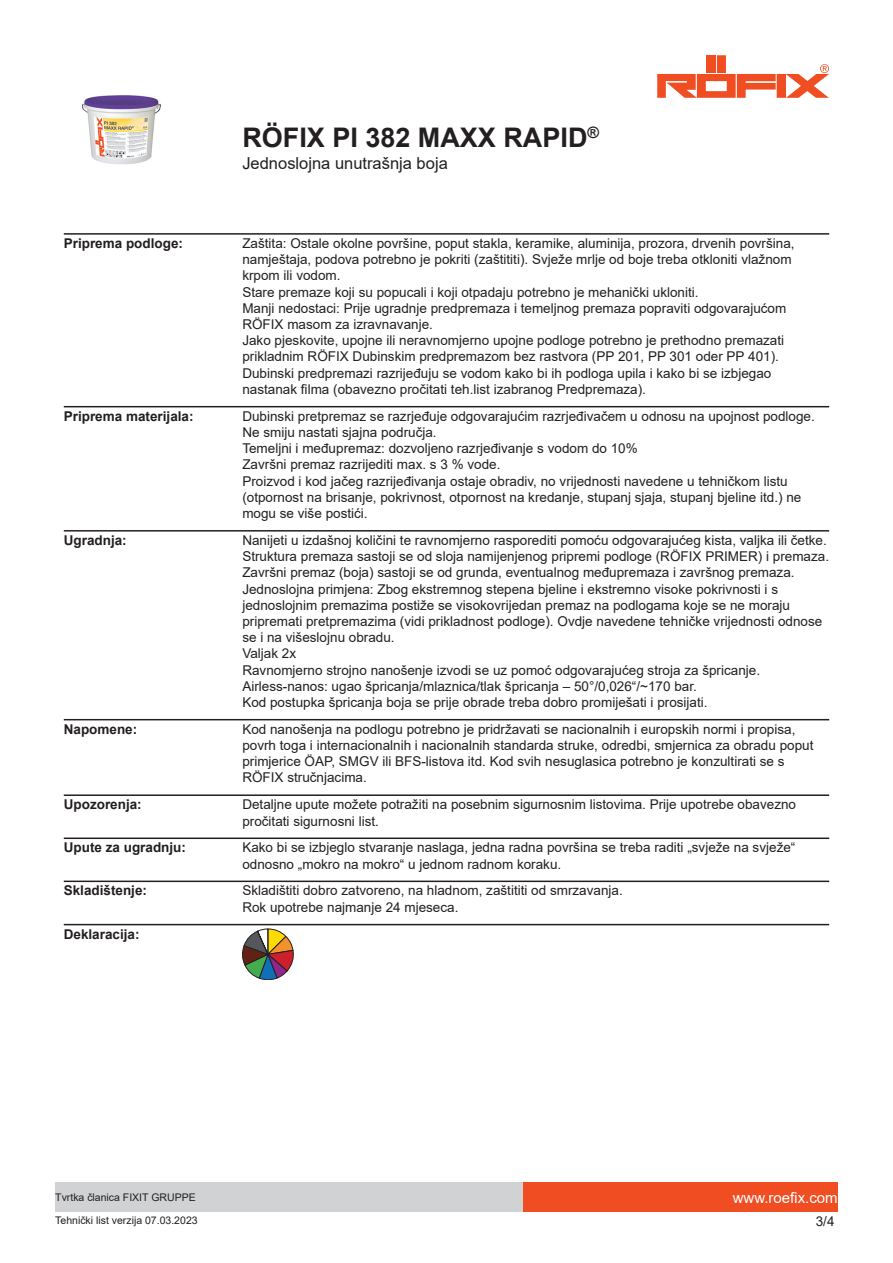
<style>
.page{position:relative;width:893px;height:1263px;background:#fff}
.page>*{position:absolute;margin:0;border:0;box-sizing:border-box;transform-origin:0 0}
.t1{font:700 27px "Arial";color:#231f20}
.t2{font:16.5px "Arial";color:#231f20}
.t3{font:15px "Arial";color:#fff}
.t4{font:13.5px/16.2px "Arial";color:#231f20}
.t5{font:700 13.5px "Arial";color:#231f20}
.t6{font:10.5px "Arial";color:#231f20}
</style>
<div class="page">
<img style="left:82px;top:95px;width:79px;height:70px">
<div style="left:717px;top:55px;width:9px;height:18px;background:#f04d22"></div>
<div style="left:707px;top:55px;width:9px;height:18px;background:#f04d22"></div>
<svg style="left:657px;top:64px;width:172px;height:34px"></svg>
<div style="left:523px;top:1182px;width:315px;height:30px;background:#f04d22"></div>
<div style="left:55px;top:1182px;width:468px;height:30px;background:#d1d2d4"></div>
<hr style="left:64px;top:233px;width:765px;height:2px;background:#231f20">
<hr style="left:64px;top:406px;width:765px;height:1px;background:#231f20">
<hr style="left:64px;top:530px;width:765px;height:1px;background:#231f20">
<hr style="left:64px;top:719px;width:765px;height:1px;background:#231f20">
<hr style="left:64px;top:794px;width:765px;height:2px;background:#231f20">
<hr style="left:64px;top:837px;width:765px;height:2px;background:#231f20">
<hr style="left:64px;top:880px;width:765px;height:2px;background:#231f20">
<hr style="left:64px;top:924px;width:765px;height:1px;background:#231f20">
<svg style="left:242px;top:929px;width:51px;height:51px"></svg>
<h1 class="t1" style="left:242px;top:119px;width:358px">RÖFIX PI 382 MAXX RAPID<sup>®</sup></h1>
<p class="t2" style="left:242px;top:152px;width:207px">Jednoslojna unutrašnja boja</p>
<p class="t5" style="left:64px;top:234px;width:121px">Priprema podloge:</p>
<p class="t4" style="left:242px;top:235px;width:554px">Zaštita: Ostale okolne površine, poput stakla, keramike, aluminija, prozora, drvenih površina, namještaja, podova potrebno je pokriti (zaštititi). Svježe mrlje od boje treba otkloniti vlažnom krpom ili vodom.<br>Stare premaze koji su popucali i koji otpadaju potrebno je mehanički ukloniti.<br>Manji nedostaci: Prije ugradnje predpremaza i temeljnog premaza popraviti odgovarajućom RÖFIX masom za izravnavanje.<br>Jako pjeskovite, upojne ili neravnomjerno upojne podloge potrebno je prethodno premazati prikladnim RÖFIX Dubinskim predpremazom bez rastvora (PP 201, PP 301 oder PP 401).<br>Dubinski predpremazi razrijeđuju se vodom kako bi ih podloga upila i kako bi se izbjegao nastanak filma (obavezno pročitati teh.list izabranog Predpremaza).</p>
<p class="t5" style="left:64px;top:406px;width:131px">Priprema materijala:</p>
<p class="t4" style="left:242px;top:408px;width:574px">Dubinski pretpremaz se razrjeđuje odgovarajućim razrjeđivačem u odnosu na upojnost podloge.<br>Ne smiju nastati sjajna područja.<br>Temeljni i međupremaz: dozvoljeno razrjeđivanje s vodom do 10%<br>Završni premaz razrijediti max. s 3 % vode.<br>Proizvod i kod jačeg razrijeđivanja ostaje obradiv, no vrijednosti navedene u tehničkom listu (otpornost na brisanje, pokrivnost, otpornost na kredanje, stupanj sjaja, stupanj bjeline itd.) ne mogu se više postići.</p>
<p class="t5" style="left:64px;top:531px;width:65px">Ugradnja:</p>
<p class="t4" style="left:242px;top:532px;width:588px">Nanijeti u izdašnoj količini te ravnomjerno rasporediti pomoću odgovarajućeg kista, valjka ili četke.<br>Struktura premaza sastoji se od sloja namijenjenog pripremi podloge (RÖFIX PRIMER) i premaza.<br>Završni premaz (boja) sastoji se od grunda, eventualnog međupremaza i završnog premaza.<br>Jednoslojna primjena: Zbog ekstremnog stepena bjeline i ekstremno visoke pokrivnosti i s jednoslojnim premazima postiže se visokovrijedan premaz na podlogama koje se ne moraju pripremati pretpremazima (vidi prikladnost podloge). Ovdje navedene tehničke vrijednosti odnose se i na višeslojnu obradu.<br>Valjak 2x<br>Ravnomjerno strojno nanošenje izvodi se uz pomoć odgovarajućeg stroja za špricanje.<br>Airless-nanos: ugao špricanja/mlaznica/tlak špricanja – 50°/0,026“/~170 bar.<br>Kod postupka špricanja boja se prije obrade treba dobro promiješati i prosijati.</p>
<p class="t5" style="left:64px;top:719px;width:75px">Napomene:</p>
<p class="t4" style="left:242px;top:721px;width:573px">Kod nanošenja na podlogu potrebno je pridržavati se nacionalnih i europskih normi i propisa, povrh toga i internacionalnih i nacionalnih standarda struke, odredbi, smjernica za obradu poput primjerice ÖAP, SMGV ili BFS-listova itd. Kod svih nesuglasica potrebno je konzultirati se s RÖFIX stručnjacima.</p>
<p class="t5" style="left:64px;top:795px;width:80px">Upozorenja:</p>
<p class="t4" style="left:242px;top:796px;width:555px">Detaljne upute možete potražiti na posebnim sigurnosnim listovima. Prije upotrebe obavezno pročitati sigurnosni list.</p>
<p class="t5" style="left:64px;top:838px;width:124px">Upute za ugradnju:</p>
<p class="t4" style="left:242px;top:839px;width:554px">Kako bi se izbjeglo stvaranje naslaga, jedna radna površina se treba raditi „svježe na svježe“ odnosno „mokro na mokro“ u jednom radnom koraku.</p>
<p class="t5" style="left:64px;top:881px;width:85px">Skladištenje:</p>
<p class="t4" style="left:242px;top:882px;width:382px">Skladištiti dobro zatvoreno, na hladnom, zaštititi od smrzavanja.<br>Rok upotrebe najmanje 24 mjeseca.</p>
<p class="t5" style="left:64px;top:924px;width:77px">Deklaracija:</p>
<p class="t6" style="left:55px;top:1190px;width:142px">Tvrtka članica FIXIT GRUPPE</p>
<p class="t3" style="left:733px;top:1187px;width:107px">www.roefix.com</p>
<p class="t6" style="left:55px;top:1213px;width:144px">Tehnički list verzija 07.03.2023</p>
<p class="t4" style="left:816px;top:1213px;width:20px">3/4</p>
</div>
